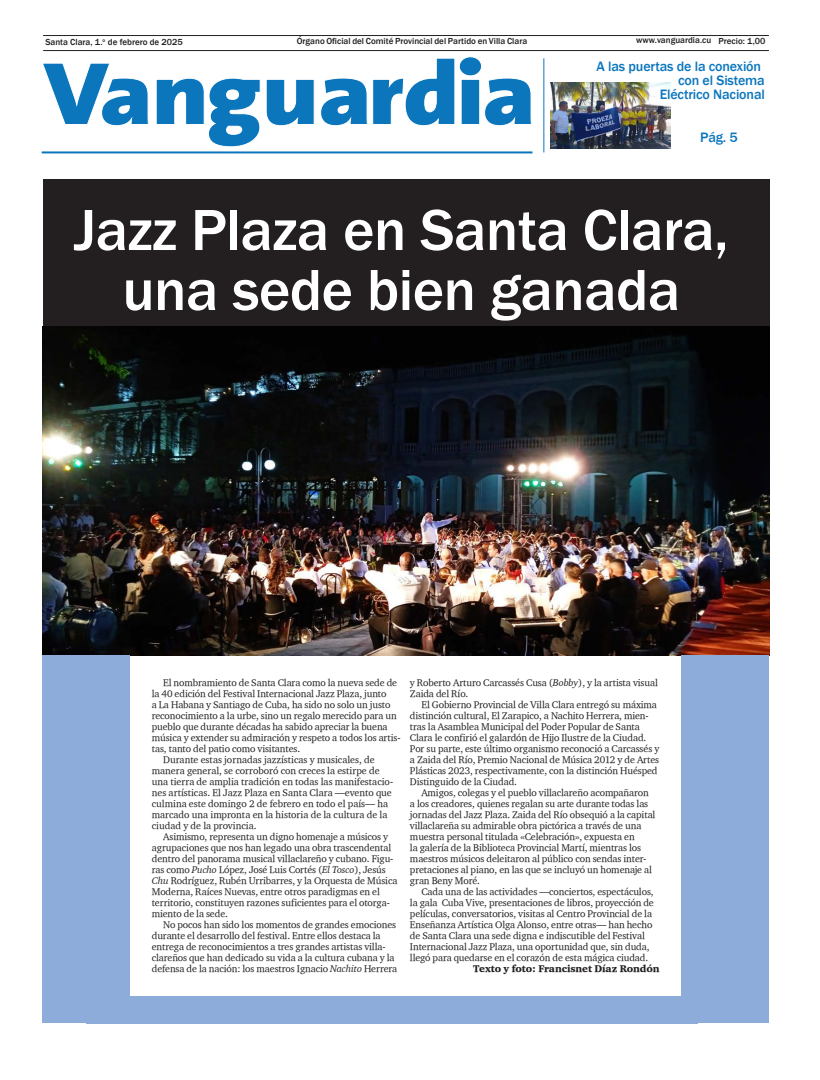
<style>
.page{position:relative;width:820px;height:1080px;background:#fff}
.page>*{position:absolute;margin:0;border:0;box-sizing:border-box;transform-origin:0 0}
.t1{font:500 60px/60px "Franklin Gothic";letter-spacing:-.01em;color:#fff;text-align:center}
.t2{font:500 14px/14px "Franklin Gothic";letter-spacing:-.01em;color:#0c76bd;text-align:right}
.t3{font:10px/11px "Charter ITCTT";letter-spacing:-.01em;color:#231f20}
.t4{font:10px "Charter ITCTT Black";letter-spacing:-.01em;color:#231f20}
.t5{font:500 9px "Franklin Gothic";color:#231f20}
.s1{font-family:"Charter ITCTT Italic"}
</style>
<div class="page">
<div style="left:43px;top:179px;width:726px;height:182px;background:#231f20"></div>
<hr style="left:43px;top:50px;width:725px;height:1px;background:#231f20">
<hr style="left:43px;top:35px;width:725px;height:1px;background:#231f20">
<hr style="left:543px;top:58px;width:1px;height:94px;background:#0c76bd">
<svg style="left:156px;top:56px;width:376px;height:91px"></svg>
<svg style="left:43px;top:63px;width:106px;height:63px"></svg>
<hr style="left:42px;top:151px;width:490px;height:2px;background:#0c76bd">
<img style="left:42px;top:327px;width:727px;height:328px">
<div style="left:42px;top:655px;width:88px;height:368px;background:#8eacd9"></div>
<div style="left:681px;top:655px;width:87px;height:368px;background:#8eacd9"></div>
<div style="left:86px;top:996px;width:611px;height:28px;background:#8eacd9"></div>
<img style="left:550px;top:83px;width:120px;height:66px">
<p class="t5" style="left:45px;top:37px;width:139px">Santa Clara, 1.<sup>o</sup> de febrero de 2025</p>
<p class="t5" style="left:297px;top:36px;width:232px">Órgano Oficial del Comité Provincial del Partido en Villa Clara</p>
<p class="t5" style="left:636px;top:35px;width:131px">www.vanguardia.cu Precio: 1,00</p>
<h2 class="t2" style="left:596px;top:60px;width:170px">A las puertas de la conexión con el Sistema<br>Eléctrico Nacional</h2>
<h2 class="t2" style="left:699px;top:130px;width:39px">Pág. 5</h2>
<h1 class="t1" style="left:74px;top:201px;width:656px">Jazz Plaza en Santa Clara, una sede bien ganada</h1>
<p class="t3" style="left:163px;top:677px;width:235px">El nombramiento de Santa Clara como la nueva sede de</p>
<p class="t3" style="left:152px;top:688px;width:236px">la 40 edición del Festival Internacional Jazz Plaza, junto</p>
<p class="t3" style="left:152px;top:699px;width:240px">a La Habana y Santiago de Cuba, ha sido no solo un justo</p>
<p class="t3" style="left:152px;top:710px;width:246px">reconocimiento a la urbe, sino un regalo merecido para un</p>
<p class="t3" style="left:152px;top:721px;width:237px">pueblo que durante décadas ha sabido apreciar la buena</p>
<p class="t3" style="left:152px;top:732px;width:250px">música y extender su admiración y respeto a todos los artis-</p>
<p class="t3" style="left:152px;top:743px;width:150px">tas, tanto del patio como visitantes.</p>
<p class="t3" style="left:163px;top:754px;width:213px">Durante estas jornadas jazzísticas y musicales, de</p>
<p class="t3" style="left:152px;top:765px;width:229px">manera general, se corroboró con creces la estirpe de</p>
<p class="t3" style="left:152px;top:776px;width:243px">una tierra de amplia tradición en todas las manifestacio-</p>
<p class="t3" style="left:152px;top:787px;width:241px">nes artísticas. El Jazz Plaza en Santa Clara —evento que</p>
<p class="t3" style="left:152px;top:798px;width:238px">culmina este domingo 2 de febrero en todo el país— ha</p>
<p class="t3" style="left:152px;top:809px;width:237px">marcado una impronta en la historia de la cultura de la</p>
<p class="t3" style="left:152px;top:820px;width:106px">ciudad y de la provincia.</p>
<p class="t3" style="left:163px;top:831px;width:226px">Asimismo, representa un digno homenaje a músicos y</p>
<p class="t3" style="left:152px;top:842px;width:241px">agrupaciones que nos han legado una obra trascendental</p>
<p class="t3" style="left:152px;top:853px;width:243px">dentro del panorama musical villaclareño y cubano. Figu-</p>
<p class="t3" style="left:152px;top:864px;width:235px">ras como <span class="s1">Pucho</span> López, José Luis Cortés (<span class="s1">El Tosco</span>), Jesús</p>
<p class="t3" style="left:152px;top:875px;width:247px"><span class="s1">Chu</span> Rodríguez, Rubén Urribarres, y la Orquesta de Música</p>
<p class="t3" style="left:152px;top:886px;width:229px">Moderna, Raíces Nuevas, entre otros paradigmas en el</p>
<p class="t3" style="left:152px;top:897px;width:239px">territorio, constituyen razones suficientes para el otorga-</p>
<p class="t3" style="left:152px;top:908px;width:78px">miento de la sede.</p>
<p class="t3" style="left:163px;top:919px;width:234px">No pocos han sido los momentos de grandes emociones</p>
<p class="t3" style="left:152px;top:930px;width:230px">durante el desarrollo del festival. Entre ellos destaca la</p>
<p class="t3" style="left:152px;top:941px;width:235px">entrega de reconocimientos a tres grandes artistas villa-</p>
<p class="t3" style="left:152px;top:952px;width:244px">clareños que han dedicado su vida a la cultura cubana y la</p>
<p class="t3" style="left:152px;top:963px;width:247px">defensa de la nación: los maestros Ignacio <span class="s1">Nachito</span> Herrera</p>
<p class="t3" style="left:410px;top:677px;width:249px">y Roberto Arturo Carcassés Cusa (<span class="s1">Bobby</span>), y la artista visual<br>Zaida del Río.</p>
<p class="t3" style="left:410px;top:699px;width:251px;text-indent:11px">El Gobierno Provincial de Villa Clara entregó su máxima distinción cultural, El Zarapico, a Nachito Herrera, mien&shy;tras la Asamblea Municipal del Poder Popular de Santa Clara le confirió el galardón de Hijo Ilustre de la Ciudad.<br>Por su parte, este último organismo reconoció a Carcassés y a Zaida del Río, Premio Nacional de Música 2012 y de Artes Plásticas 2023, respectivamente, con la distinción Huésped Distinguido de la Ciudad.</p>
<p class="t3" style="left:410px;top:787px;width:247px;text-indent:11px">Amigos, colegas y el pueblo villaclareño acompañaron a los creadores, quienes regalan su arte durante todas las jornadas del Jazz Plaza. Zaida del Río obsequió a la capital villaclareña su admirable obra pictórica a través de una muestra personal titulada «Celebración», expuesta en<br>la galería de la Biblioteca Provincial Martí, mientras los maestros músicos deleitaron al público con sendas inter&shy;pretaciones al piano, en las que se incluyó un homenaje al gran Beny Moré.</p>
<p class="t3" style="left:410px;top:886px;width:245px;text-indent:11px">Cada una de las actividades —conciertos, espectáculos, la gala Cuba Vive, presentaciones de libros, proyección de películas, conversatorios, visitas al Centro Provincial de la Enseñanza Artística Olga Alonso, entre otras— han hecho de Santa Clara una sede digna e indiscutible del Festival Internacional Jazz Plaza, una oportunidad que, sin duda, llegó para quedarse en el corazón de esta mágica ciudad.</p>
<p class="t4" style="left:473px;top:962px;width:188px">Texto y foto: Francisnet Díaz Rondón</p>
</div>
